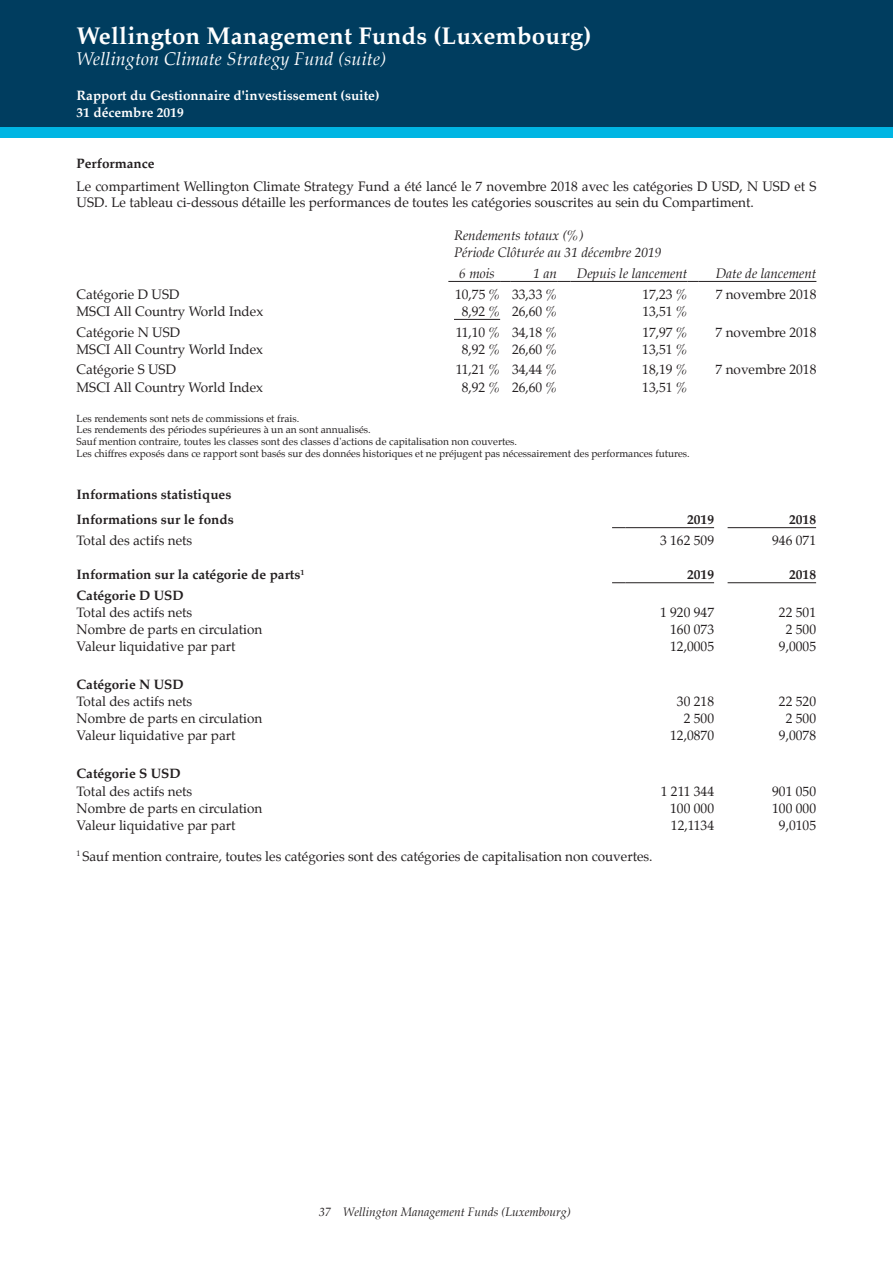
<style>
.page{position:relative;width:893px;height:1263px;background:#fff}
.page>*{position:absolute;margin:0;border:0;box-sizing:border-box;transform-origin:0 0}
.t1{font:700 24px "Palatino";letter-spacing:.005em;color:#fff}
.t2{font:italic 18px "Palatino";letter-spacing:.005em;color:#fff}
.t3{font:13.5px/16.5px "Palatino";color:#231f20}
.t4{font:700 13.5px/25.3px "Palatino";color:#231f20}
.t5{font:italic 13.5px/16.5px "Palatino";color:#231f20}
.t6{font:700 13.5px/16.5px "Palatino";color:#fff}
.t7{font:italic 12px "Palatino";color:#231f20}
.t8{font:10.2px/11.6px "Palatino";color:#231f20}
</style>
<div class="page">
<div style="left:0;top:0;width:893px;height:128px;background:#003d5f"></div>
<div style="left:0;top:128px;width:893px;height:10px;background:#00b5e3"></div>
<hr style="left:454px;top:319px;width:46px;height:1px;background:#231f20">
<hr style="left:454px;top:281px;width:46px;height:1px;background:#231f20">
<hr style="left:511px;top:281px;width:46px;height:1px;background:#231f20">
<svg style="left:557px;top:281px;width:14px;height:1px"></svg>
<hr style="left:571px;top:281px;width:116px;height:1px;background:#231f20">
<svg style="left:687px;top:281px;width:12px;height:1px"></svg>
<hr style="left:699px;top:281px;width:117px;height:1px;background:#231f20">
<svg style="left:612px;top:527px;width:14px;height:1px"></svg>
<hr style="left:626px;top:527px;width:88px;height:1px;background:#231f20">
<hr style="left:728px;top:527px;width:88px;height:1px;background:#231f20">
<svg style="left:612px;top:582px;width:14px;height:1px"></svg>
<hr style="left:626px;top:582px;width:88px;height:1px;background:#231f20">
<hr style="left:728px;top:582px;width:88px;height:1px;background:#231f20">
<h1 class="t1" style="left:77px;top:16px;width:516px">Wellington Management Funds (Luxembourg)</h1>
<h2 class="t2" style="left:77px;top:44px;width:311px">Wellington Climate Strategy Fund (suite)</h2>
<p class="t6" style="left:77px;top:87px;width:304px">Rapport du Gestionnaire d'investissement (suite)<br>31 décembre 2019</p>
<p class="t4" style="left:77px;top:151px;width:80px">Performance</p>
<p class="t3" style="left:77px;top:178px;width:741px">Le compartiment Wellington Climate Strategy Fund a été lancé le 7 novembre 2018 avec les catégories D USD, N USD et S<br>USD. Le tableau ci-dessous détaille les performances de toutes les catégories souscrites au sein du Compartiment.</p>
<p class="t5" style="left:454px;top:227px;width:209px">Rendements totaux (%)<br>Période Clôturée au 31 décembre 2019</p>
<p class="t5" style="left:459px;top:265px;width:37px">6 mois</p>
<p class="t5" style="left:533px;top:265px;width:25px">1 an</p>
<p class="t5" style="left:577px;top:265px;width:112px">Depuis le lancement</p>
<p class="t5" style="left:716px;top:265px;width:102px">Date de lancement</p>
<p class="t3" style="left:77px;top:286px;width:105px">Catégorie D USD</p>
<p class="t3" style="left:455px;top:286px;width:104px">10,75 % 33,33 %</p>
<p class="t3" style="left:642px;top:286px;width:47px">17,23 %</p>
<p class="t3" style="left:716px;top:286px;width:102px">7 novembre 2018</p>
<p class="t3" style="left:77px;top:303px;width:188px">MSCI All Country World Index</p>
<p class="t3" style="left:462px;top:303px;width:97px">8,92 % 26,60 %</p>
<p class="t3" style="left:642px;top:303px;width:47px">13,51 %</p>
<p class="t3" style="left:77px;top:324px;width:105px">Catégorie N USD</p>
<p class="t3" style="left:456px;top:324px;width:103px">11,10 % 34,18 %</p>
<p class="t3" style="left:642px;top:324px;width:47px">17,97 %</p>
<p class="t3" style="left:716px;top:324px;width:102px">7 novembre 2018</p>
<p class="t3" style="left:77px;top:341px;width:188px">MSCI All Country World Index</p>
<p class="t3" style="left:462px;top:341px;width:97px">8,92 % 26,60 %</p>
<p class="t3" style="left:642px;top:341px;width:47px">13,51 %</p>
<p class="t3" style="left:77px;top:362px;width:101px">Catégorie S USD</p>
<p class="t3" style="left:456px;top:362px;width:103px">11,21 % 34,44 %</p>
<p class="t3" style="left:642px;top:362px;width:47px">18,19 %</p>
<p class="t3" style="left:716px;top:362px;width:102px">7 novembre 2018</p>
<p class="t3" style="left:77px;top:379px;width:188px">MSCI All Country World Index</p>
<p class="t3" style="left:462px;top:379px;width:97px">8,92 % 26,60 %</p>
<p class="t3" style="left:642px;top:379px;width:47px">13,51 %</p>
<p class="t8" style="left:77px;top:412px;width:615px">Les rendements sont nets de commissions et frais.<br>Les rendements des périodes supérieures à un an sont annualisés.<br>Sauf mention contraire, toutes les classes sont des classes d'actions de capitalisation non couvertes.<br>Les chiffres exposés dans ce rapport sont basés sur des données historiques et ne préjugent pas nécessairement des performances futures.</p>
<p class="t4" style="left:77px;top:481px;width:159px">Informations statistiques<br>Informations sur le fonds</p>
<p class="t4" style="left:687px;top:506px;width:28px">2019</p>
<p class="t4" style="left:789px;top:506px;width:28px">2018</p>
<p class="t3" style="left:77px;top:532px;width:117px">Total des actifs nets</p>
<p class="t3" style="left:660px;top:532px;width:55px">3 162 509</p>
<p class="t3" style="left:772px;top:532px;width:45px">946 071</p>
<p class="t4" style="left:77px;top:561px;width:229px">Information sur la catégorie de parts<sup>1</sup></p>
<p class="t4" style="left:687px;top:561px;width:28px">2019</p>
<p class="t4" style="left:789px;top:561px;width:28px">2018</p>
<p class="t4" style="left:77px;top:582px;width:109px">Catégorie D USD</p>
<p class="t3" style="left:77px;top:604px;width:117px">Total des actifs nets</p>
<p class="t3" style="left:660px;top:604px;width:55px">1 920 947</p>
<p class="t3" style="left:779px;top:604px;width:39px">22 501</p>
<p class="t3" style="left:77px;top:621px;width:187px">Nombre de parts en circulation</p>
<p class="t3" style="left:670px;top:621px;width:45px">160 073</p>
<p class="t3" style="left:786px;top:621px;width:32px">2 500</p>
<p class="t3" style="left:77px;top:638px;width:160px">Valeur liquidative par part</p>
<p class="t3" style="left:670px;top:638px;width:45px">12,0005</p>
<p class="t3" style="left:779px;top:638px;width:39px">9,0005</p>
<p class="t4" style="left:77px;top:671px;width:109px">Catégorie N USD</p>
<p class="t3" style="left:77px;top:693px;width:117px">Total des actifs nets</p>
<p class="t3" style="left:677px;top:693px;width:39px">30 218</p>
<p class="t3" style="left:779px;top:693px;width:39px">22 520</p>
<p class="t3" style="left:77px;top:710px;width:187px">Nombre de parts en circulation</p>
<p class="t3" style="left:684px;top:710px;width:32px">2 500</p>
<p class="t3" style="left:786px;top:710px;width:32px">2 500</p>
<p class="t3" style="left:77px;top:727px;width:160px">Valeur liquidative par part</p>
<p class="t3" style="left:670px;top:727px;width:45px">12,0870</p>
<p class="t3" style="left:779px;top:727px;width:39px">9,0078</p>
<p class="t4" style="left:77px;top:761px;width:106px">Catégorie S USD</p>
<p class="t3" style="left:77px;top:783px;width:117px">Total des actifs nets</p>
<p class="t3" style="left:661px;top:783px;width:55px">1 211 344</p>
<p class="t3" style="left:772px;top:783px;width:45px">901 050</p>
<p class="t3" style="left:77px;top:800px;width:187px">Nombre de parts en circulation</p>
<p class="t3" style="left:670px;top:800px;width:45px">100 000</p>
<p class="t3" style="left:772px;top:800px;width:45px">100 000</p>
<p class="t3" style="left:77px;top:817px;width:160px">Valeur liquidative par part</p>
<p class="t3" style="left:671px;top:817px;width:45px">12,1134</p>
<p class="t3" style="left:779px;top:817px;width:39px">9,0105</p>
<p class="t3" style="left:77px;top:848px;width:578px"><sup>1</sup> Sauf mention contraire, toutes les catégories sont des catégories de capitalisation non couvertes.</p>
<p class="t7" style="left:319px;top:1201px;width:253px">37 Wellington Management Funds (Luxembourg)</p>
</div>
